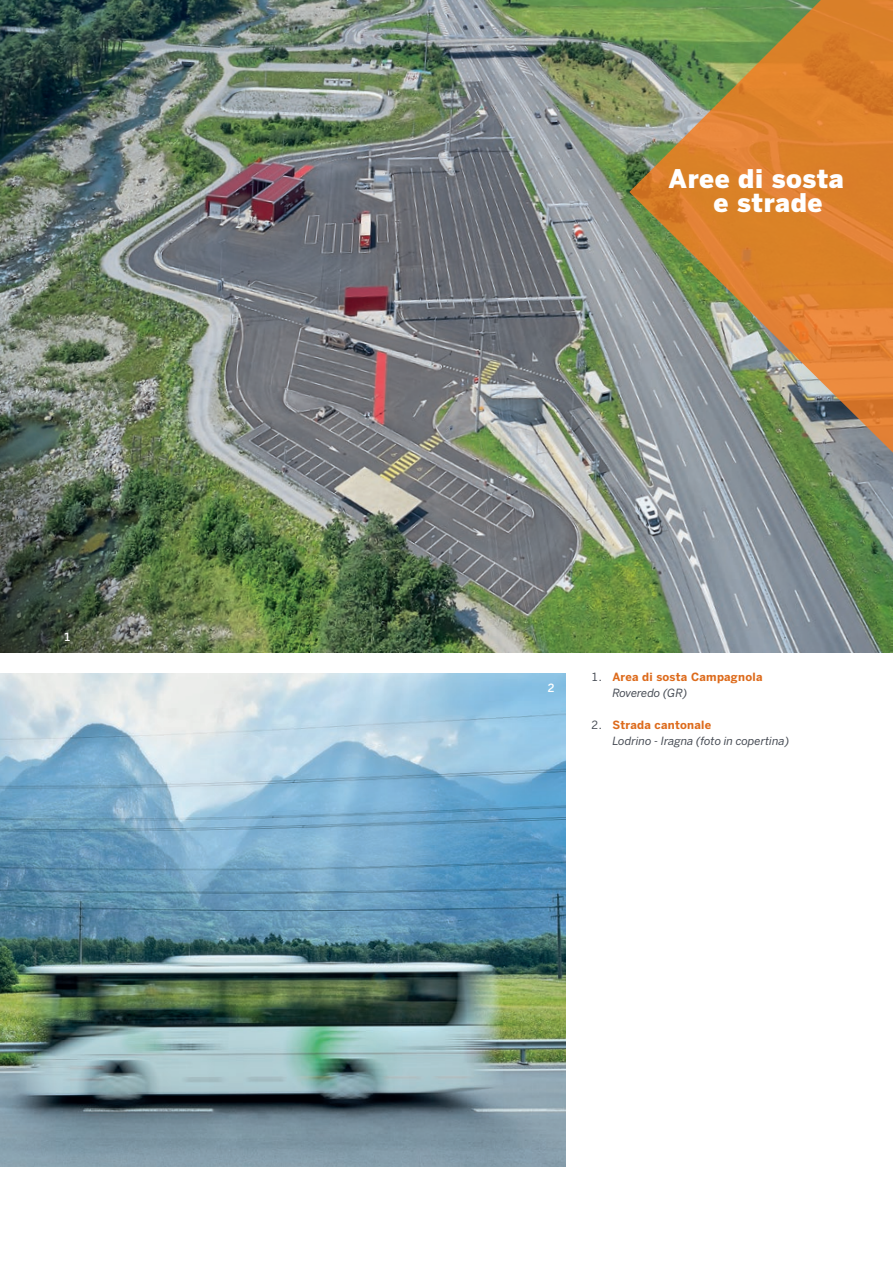
<style>
.page{position:relative;width:893px;height:1263px;background:#fff}
.page>*{position:absolute;margin:0;border:0;box-sizing:border-box;transform-origin:0 0}
.t1{font:900 25.5px/24px "Benton Sans TF";letter-spacing:.025em;color:#fff}
.t2{font:italic 11.25px "Benton Sans";color:#464b54}
.t3{font:700 11.25px "Benton Sans TF";letter-spacing:.025em;color:#dd6b1c}
.t4{font:500 11.25px "Benton Sans TF";color:#fff}
.s1{font-weight:400;color:#464b54}
</style>
<div class="page">
<img style="left:0;top:0;width:893px;height:652px">
<img style="left:0;top:390px;width:309px;height:262px">
<img style="left:0;top:673px;width:566px;height:494px">
<svg style="left:629px;top:0;width:264px;height:465px;background:#b38b53"></svg>
<p class="t4" style="left:64px;top:631px;width:9px">1</p>
<h1 class="t1" style="left:714px;top:167px;width:132px;text-indent:-45px">Aree di sosta e strade</h1>
<p class="t4" style="left:548px;top:681px;width:9px">2</p>
<p class="t3" style="left:591px;top:671px;width:173px"><span class="s1">1.</span> Area di sosta Campagnola</p>
<p class="t2" style="left:612px;top:686px;width:77px">Roveredo (GR)</p>
<p class="t3" style="left:591px;top:718px;width:122px"><span class="s1">2.</span> Strada cantonale</p>
<p class="t2" style="left:612px;top:734px;width:178px">Lodrino - Iragna (foto in copertina)</p>
</div>
